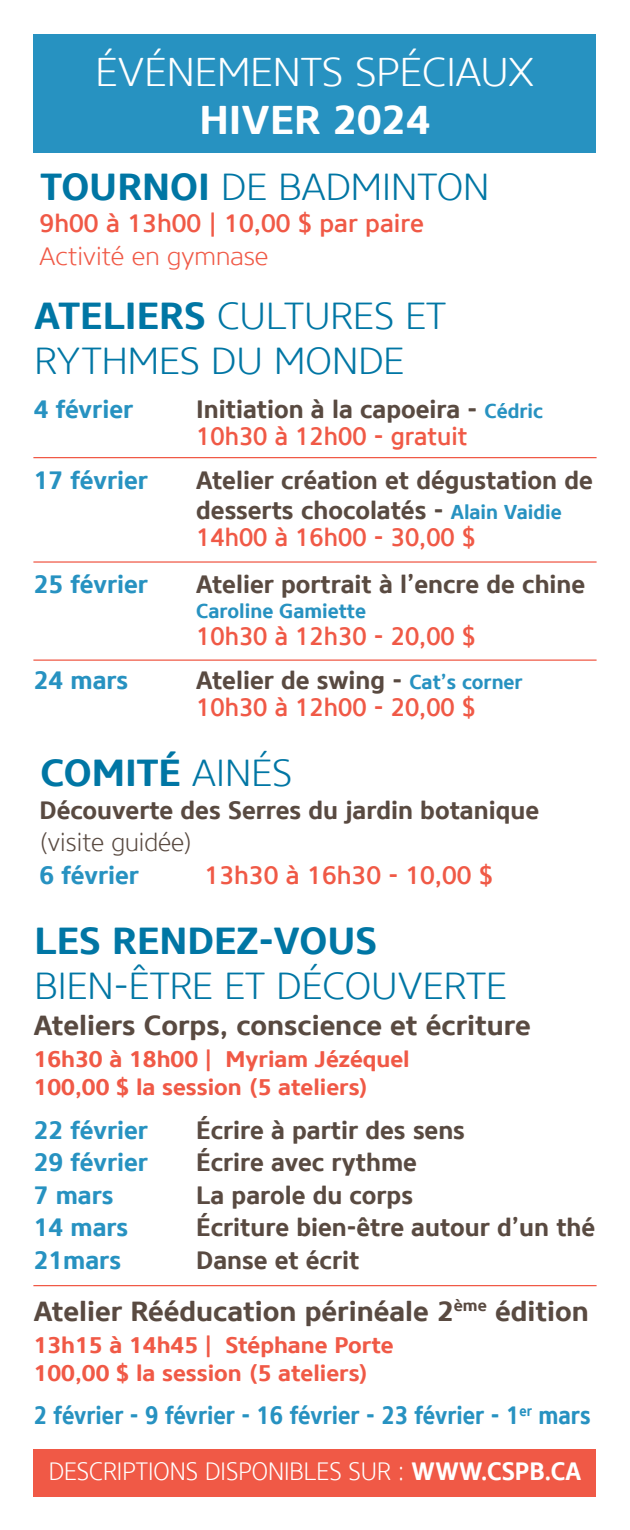
<style>
.page{position:relative;width:630px;height:1530px;background:#fff}
.page>*{position:absolute;margin:0;border:0;box-sizing:border-box;transform-origin:0 0}
.t1{font:300 40px/48px "Core Sans NRW01 35";color:#fff;text-align:center}
.t2{font:300 37.5px/45px "Core Sans NRW01 35";color:#0076a4}
.t3{font:700 37.5px "Core Sans NRW01 65";color:#0076a4}
.t4{font:700 27.5px "Core Sans NRW01 65";color:#594a41}
.t5{font:700 25px/32.5px "Core Sans NRW01 65";color:#594a41;scale:.96 1}
.t6{font:500 25px/27.5px "Core Sans NRW01 55";color:#f05946;scale:.96 1}
.t7{font:700 25px "Core Sans NRW01 65";color:#2792c1;scale:.96 1}
.t8{font:700 25px "Core Sans NRW01 65";color:#2792c1;scale:.87 1}
.t9{font:500 25px "Core Sans NRW01 55";color:#f05946}
.t10{font:300 25px "Core Sans NRW01 35";color:#fff;scale:.92 1}
.t11{font:300 25px "Core Sans NRW01 35";color:#f05946}
.t12{font:700 22.5px "Core Sans NRW01 65";color:#f05946}
.t13{font:700 20px "Core Sans NRW01 65";color:#2792c1;scale:.96 1}
.s1{font-family:"Core Sans NRW01 65";font-weight:700}
.s2{font-size:20px;color:#2792c1}
.s3{font-family:"Core Sans NRW01 55";font-weight:500;color:#f05946}
.s4{font-family:"Core Sans NRW01 65";font-weight:700;color:#594a41}
.s5{font-family:"Core Sans NRW01 65";font-weight:700;font-size:20px;color:#2792c1}
.s6{font-family:"Core Sans NRW01 35";font-weight:300}
.s7{color:#2792c1}
</style>
<div class="page">
<div style="left:34px;top:34px;width:562px;height:119px;background:#2792c1"></div>
<div style="left:34px;top:1449px;width:562px;height:47px;background:#f05946"></div>
<hr style="left:33px;top:1285px;width:564px;height:1px;background:#f05946">
<hr style="left:33px;top:457px;width:564px;height:1px;background:#f05946">
<hr style="left:33px;top:561px;width:564px;height:2px;background:#f05946">
<hr style="left:33px;top:659px;width:564px;height:2px;background:#f05946">
<p class="t1" style="left:95px;top:47px;width:441px">ÉVÉNEMENTS SPÉCIAUX<br><span class="s1">HIVER 2024</span></p>
<p class="t2" style="left:41px;top:164px;width:450px"><span class="s1">TOURNOI</span> DE BADMINTON</p>
<p class="t9" style="left:40px;top:209px;width:386px">9h00 à 13h00 | 10,00 $ par paire</p>
<p class="t11" style="left:40px;top:241px;width:230px">Activité en gymnase</p>
<p class="t2" style="left:35px;top:293px;width:413px"><span class="s1">ATELIERS</span> CULTURES ET<br>RYTHMES DU MONDE</p>
<p class="t7" style="left:34px;top:394px;width:105px">4 février</p>
<p class="t5" style="left:196px;top:395px;width:363px;line-height:27.5px">Initiation à la capoeira - <span class="s2">Cédric<br></span><span class="s3">10h30 à 12h00 - gratuit</span></p>
<p class="t7" style="left:34px;top:465px;width:120px">17 février</p>
<p class="t5" style="left:196px;top:465px;width:415px;line-height:30px">Atelier création et dégustation de desserts chocolatés - <span class="s2">Alain Vaidie</span></p>
<p class="t6" style="left:196px;top:524px;width:292px">14h00 à 16h00 - 30,00 $</p>
<p class="t7" style="left:34px;top:569px;width:120px">25 février</p>
<p class="t5" style="left:196px;top:567px;width:407px">Atelier portrait à l’encre de chine</p>
<p class="t13" style="left:196px;top:599px;width:178px">Caroline Gamiette</p>
<p class="t6" style="left:196px;top:622px;width:292px">10h30 à 12h30 - 20,00 $</p>
<p class="t7" style="left:34px;top:665px;width:100px">24 mars</p>
<p class="t6" style="left:196px;top:666px;width:342px"><span class="s4">Atelier de swing -</span> <span class="s5">Cat’s corner<br></span>10h30 à 12h00 - 20,00 $</p>
<p class="t3" style="left:41px;top:751px;width:253px">COMITÉ <span class="s6">AINÉS</span></p>
<p class="t5" style="left:40px;top:794px;width:522px">Découverte des Serres du jardin botanique <span class="s6">(visite guidée)<br></span><span class="s7">6 février</span></p>
<p class="t9" style="left:205px;top:860px;width:290px">13h30 à 16h30 - 10,00 $</p>
<p class="t2" style="left:35px;top:918px;width:474px"><span class="s1">LES RENDEZ-VOUS<br></span>BIEN-ÊTRE ET DÉCOUVERTE</p>
<p class="t4" style="left:34px;top:1009px;width:499px">Ateliers Corps, conscience et écriture</p>
<p class="t12" style="left:34px;top:1046px;width:378px">16h30 à 18h00 | Myriam Jézéquel</p>
<p class="t12" style="left:34px;top:1074px;width:336px">100,00 $ la session (5 ateliers)</p>
<p class="t7" style="left:34px;top:1115px;width:120px">22 février</p>
<p class="t5" style="left:196px;top:1114px;width:282px">Écrire à partir des sens</p>
<p class="t7" style="left:34px;top:1147px;width:120px">29 février</p>
<p class="t5" style="left:196px;top:1146px;width:231px">Écrire avec rythme</p>
<p class="t7" style="left:34px;top:1180px;width:85px">7 mars</p>
<p class="t5" style="left:196px;top:1179px;width:227px">La parole du corps</p>
<p class="t7" style="left:34px;top:1212px;width:100px">14 mars</p>
<p class="t5" style="left:196px;top:1211px;width:417px">Écriture bien-être autour d’un thé</p>
<p class="t7" style="left:34px;top:1245px;width:93px">21mars</p>
<p class="t5" style="left:196px;top:1244px;width:172px">Danse et écrit</p>
<p class="t4" style="left:34px;top:1295px;width:557px">Atelier Rééducation périnéale 2<sup>ème</sup> édition</p>
<p class="t12" style="left:34px;top:1332px;width:361px">13h15 à 14h45 | Stéphane Porte</p>
<p class="t12" style="left:34px;top:1359px;width:336px">100,00 $ la session (5 ateliers)</p>
<p class="t8" style="left:34px;top:1401px;width:642px">2 février - 9 février - 16 février - 23 février - 1<sup>er</sup> mars</p>
<p class="t10" style="left:49px;top:1456px;width:580px">DESCRIPTIONS DISPONIBLES SUR : <span class="s1">WWW.CSPB.CA</span></p>
</div>
